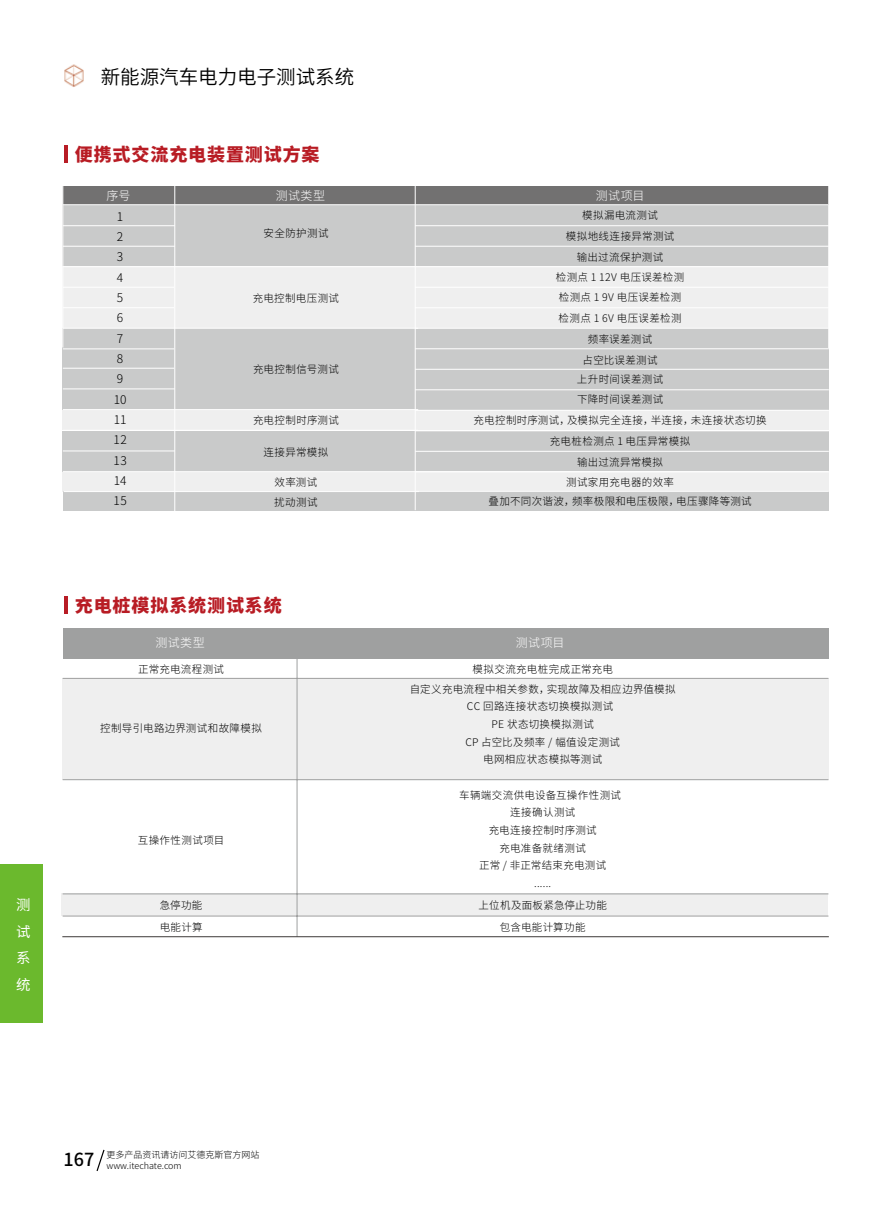
<style>
.page{position:relative;width:893px;height:1212px;background:#fff}
.page>*{position:absolute;margin:0;border:0;box-sizing:border-box;transform-origin:0 0}
.t1{font:19.5px "Source Han Sans CN";color:#000}
.t2{font:800 18px "Source Han Sans CN";letter-spacing:.05em;color:#b81c24}
.t3{font:500 18px "Source Han Sans CN";color:#000}
.t4{font:14.4px/26.5px "Source Han Sans CN";color:#fff;text-align:justify}
.t5{font:300 12px/20.4px "Source Han Sans CN";letter-spacing:.025em;color:#000}
.t6{font:300 12px "Source Han Sans CN";letter-spacing:.03em;color:#fff}
.t7{font:300 10.5px/20.4px "Source Han Sans CN";letter-spacing:.035em;color:#000;text-align:center}
.t8{font:300 9px/10.8px "Source Han Sans CN";color:#000}
</style>
<div class="page">
<img style="left:64px;top:64px;width:20px;height:23px">
<svg style="left:96px;top:1149px;width:9px;height:22px"></svg>
<hr style="left:64px;top:145px;width:3px;height:18px;background:#b81c25">
<hr style="left:64px;top:597px;width:3px;height:17px;background:#b81c25">
<div style="left:63px;top:472px;width:766px;height:19px;background:#efefef"></div>
<div style="left:63px;top:431px;width:766px;height:41px;background:#c9caca"></div>
<div style="left:63px;top:410px;width:766px;height:20px;background:#efefef"></div>
<div style="left:63px;top:328px;width:766px;height:82px;background:#c9caca"></div>
<div style="left:63px;top:186px;width:766px;height:81px;background:#c9caca"></div>
<div style="left:63px;top:267px;width:766px;height:61px;background:#efefef"></div>
<div style="left:63px;top:491px;width:766px;height:20px;background:#c9caca"></div>
<div style="left:175px;top:186px;width:241px;height:19px;background:#727171"></div>
<div style="left:63px;top:186px;width:111px;height:19px;background:#727171"></div>
<hr style="left:174px;top:184px;width:1px;height:328px;background:#fff">
<hr style="left:63px;top:225px;width:112px;height:1px;background:#fff">
<hr style="left:63px;top:307px;width:111px;height:1px;background:#fff">
<hr style="left:63px;top:328px;width:355px;height:1px;background:#fff">
<hr style="left:63px;top:368px;width:111px;height:1px;background:#fff">
<hr style="left:63px;top:348px;width:111px;height:1px;background:#fff">
<hr style="left:63px;top:388px;width:112px;height:1px;background:#fff">
<hr style="left:63px;top:409px;width:355px;height:1px;background:#fff">
<hr style="left:63px;top:471px;width:766px;height:1px;background:#fff">
<hr style="left:64px;top:491px;width:355px;height:1px;background:#fff">
<hr style="left:63px;top:451px;width:112px;height:1px;background:#fff">
<div style="left:415px;top:186px;width:413px;height:19px;background:#727171"></div>
<hr style="left:828px;top:186px;width:1px;height:162px;background:#fff">
<hr style="left:415px;top:225px;width:414px;height:1px;background:#fff">
<hr style="left:415px;top:246px;width:414px;height:1px;background:#fff">
<hr style="left:415px;top:266px;width:414px;height:1px;background:#fff">
<hr style="left:415px;top:287px;width:414px;height:1px;background:#fff">
<hr style="left:415px;top:307px;width:414px;height:1px;background:#fff">
<hr style="left:415px;top:328px;width:414px;height:1px;background:#fff">
<hr style="left:415px;top:348px;width:414px;height:1px;background:#fff">
<hr style="left:415px;top:369px;width:414px;height:1px;background:#fff">
<hr style="left:415px;top:389px;width:414px;height:1px;background:#fff">
<hr style="left:415px;top:410px;width:414px;height:1px;background:#fff">
<hr style="left:415px;top:451px;width:414px;height:1px;background:#fff">
<hr style="left:415px;top:491px;width:414px;height:1px;background:#fff">
<hr style="left:415px;top:184px;width:1px;height:326px;background:#fff">
<hr style="left:63px;top:204px;width:765px;height:1px;background:#fff">
<hr style="left:63px;top:246px;width:112px;height:1px;background:#fff">
<hr style="left:63px;top:266px;width:352px;height:1px;background:#fff">
<hr style="left:63px;top:287px;width:111px;height:1px;background:#fff">
<div style="left:63px;top:678px;width:766px;height:102px;background:#efefef"></div>
<div style="left:62px;top:893px;width:766px;height:23px;background:#efefef"></div>
<div style="left:63px;top:629px;width:765px;height:30px;background:#9fa0a0"></div>
<hr style="left:297px;top:648px;width:1px;height:289px;background:#9fa0a0">
<hr style="left:63px;top:678px;width:765px;height:1px;background:#9fa0a0">
<hr style="left:63px;top:779px;width:765px;height:1px;background:#9fa0a0">
<hr style="left:63px;top:893px;width:765px;height:1px;background:#9fa0a0">
<hr style="left:63px;top:916px;width:765px;height:1px;background:#9fa0a0">
<hr style="left:62px;top:936px;width:767px;height:1px;background:#3e3a39">
<div style="left:0;top:864px;width:42px;height:159px;background:#6bb92d"></div>
<h3 class="t4" style="left:16px;top:892px;width:15px">测试系统</h3>
<h1 class="t1" style="left:101px;top:66px;width:255px">新能源汽车电力电子测试系统</h1>
<h2 class="t2" style="left:75px;top:145px;width:246px">便携式交流充电装置测试方案</h2>
<p class="t6" style="left:107px;top:189px;width:26px">序号</p>
<p class="t6" style="left:276px;top:189px;width:51px">测试类型</p>
<p class="t5" style="left:114px;top:206px;width:15px">1<br>2<br>3<br>4<br>5<br>6<br>7<br>8<br>9<br>10<br>11<br>12<br>13<br>14<br>15</p>
<p class="t7" style="left:263px;top:223px;width:67px">安全防护测试</p>
<p class="t7" style="left:253px;top:288px;width:88px">充电控制电压测试</p>
<p class="t7" style="left:253px;top:360px;width:87px">充电控制信号测试</p>
<p class="t7" style="left:253px;top:411px;width:87px">充电控制时序测试</p>
<p class="t7" style="left:264px;top:442px;width:66px">连接异常模拟</p>
<p class="t7" style="left:274px;top:473px;width:45px;line-height:19.4px;text-align:left">效率测试扰动测试</p>
<h2 class="t2" style="left:75px;top:596px;width:209px">充电桩模拟系统测试系统</h2>
<p class="t6" style="left:155px;top:636px;width:51px">测试类型</p>
<p class="t6" style="left:596px;top:189px;width:50px">测试项目</p>
<p class="t7" style="left:556px;top:206px;width:130px">模拟漏电流测试<br>模拟地线连接异常测试<br>输出过流保护测试<br>检测点 1 12V 电压误差检测检测点 1 9V 电压误差检测检测点 1 6V 电压误差检测频率误差测试<br>占空比误差测试<br>上升时间误差测试<br>下降时间误差测试</p>
<p class="t7" style="left:474px;top:411px;width:295px">充电控制时序测试，及模拟完全连接，半连接，未连接状态切换充电桩检测点 1 电压异常模拟<br>输出过流异常模拟<br>测试家用充电器的效率<br>叠加不同次谐波，频率极限和电压极限，电压骤降等测试</p>
<p class="t6" style="left:516px;top:636px;width:50px">测试项目</p>
<p class="t7" style="left:138px;top:659px;width:87px">正常充电流程测试</p>
<p class="t7" style="left:410px;top:659px;width:268px;line-height:19.8px">模拟交流充电桩完成正常充电<br>自定义充电流程中相关参数，实现故障及相应边界值模拟</p>
<p class="t7" style="left:100px;top:718px;width:163px">控制导引电路边界测试和故障模拟</p>
<p class="t7" style="left:138px;top:830px;width:88px">互操作性测试项目</p>
<p class="t7" style="left:160px;top:895px;width:44px;line-height:21.8px;text-align:left">急停功能电能计算</p>
<p class="t7" style="left:467px;top:696px;width:148px">CC 回路连接状态切换模拟测试</p>
<p class="t7" style="left:492px;top:714px;width:104px">PE 状态切换模拟测试</p>
<p class="t7" style="left:465px;top:732px;width:156px">CP 占空比及频率 / 幅值设定测试</p>
<p class="t7" style="left:483px;top:749px;width:120px">电网相应状态模拟等测试</p>
<p class="t7" style="left:459px;top:785px;width:163px">车辆端交流供电设备互操作性测试</p>
<p class="t7" style="left:510px;top:802px;width:67px">连接确认测试</p>
<p class="t7" style="left:489px;top:820px;width:109px">充电连接控制时序测试</p>
<p class="t7" style="left:499px;top:838px;width:88px">充电准备就绪测试</p>
<p class="t7" style="left:479px;top:857px;width:129px;line-height:17.7px">正常 / 非正常结束充电测试......</p>
<p class="t7" style="left:479px;top:895px;width:130px;line-height:21.8px">上位机及面板紧急停止功能包含电能计算功能</p>
<h2 class="t3" style="left:63px;top:1150px;width:32px">167</h2>
<p class="t8" style="left:106px;top:1149px;width:154px">更多产品资讯请访问艾德克斯官方网站www.itechate.com</p>
</div>
